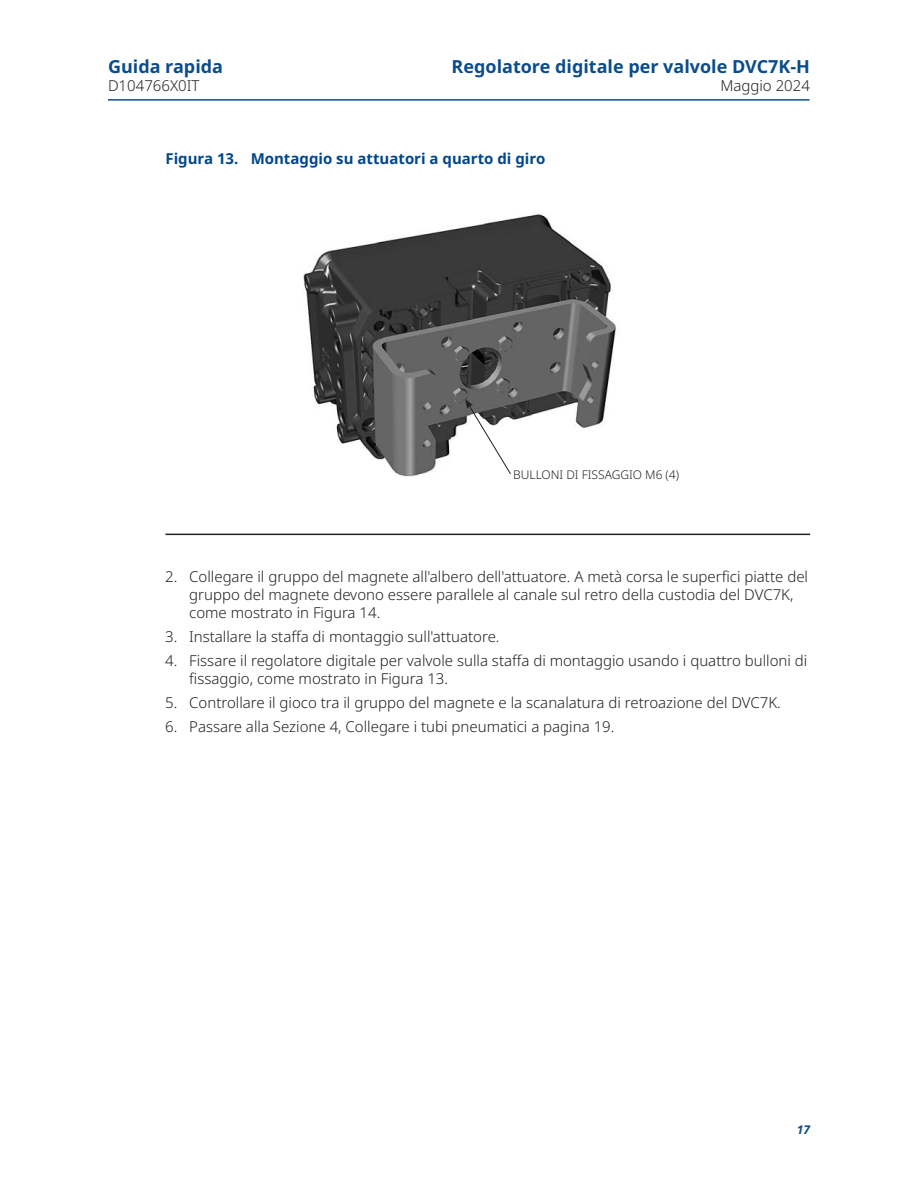
<style>
.page{position:relative;width:918px;height:1188px;background:#fff}
.page>*{position:absolute;margin:0;border:0;box-sizing:border-box;transform-origin:0 0}
._07_MP_Manual_document_type_right_aligned{font:700 18px "Noto Sans";color:#0b4c8c}
._07_MP_Manual_document_type_left_aligned{font:700 18px "Noto Sans";color:#0b4c8c}
._07_MP_Date_left_aligned{font:300 15px/18px "Noto Sans";color:#231f20}
.t1{font:700 15px "Noto Sans";color:#01478d}
._07_MP_Date_right_aligned{font:300 15px "Noto Sans";color:#231f20}
._03_Figure_call_outs{font:300 12px "Noto Sans";color:#231f20}
.t2{font:italic 700 12px "Noto Sans";color:#0b4c8c}
</style>
<div class="page">
<hr style="left:108px;top:99px;width:702px;height:2px;background:#0b4c8c">
<hr style="left:165px;top:534px;width:645px;height:1px;background:#231f20">
<img style="left:303px;top:214px;width:313px;height:263px">
<svg style="left:465px;top:399px;width:47px;height:76px"></svg>
<p class="_07_MP_Manual_document_type_left_aligned" style="left:108px;top:56px;width:117px">Guida rapida</p>
<p class="_07_MP_Date_left_aligned" style="left:108px;top:77px;width:93px">D104766X0IT</p>
<p class="_07_MP_Manual_document_type_right_aligned" style="left:452px;top:56px;width:360px">Regolatore digitale per valvole DVC7K-H</p>
<p class="_07_MP_Date_right_aligned" style="left:720px;top:77px;width:91px">Maggio 2024</p>
<p class="t1" style="left:165px;top:150px;width:381px">Figura 13. Montaggio su attuatori a quarto di giro</p>
<p class="_03_Figure_call_outs" style="left:513px;top:467px;width:168px">BULLONI DI FISSAGGIO M6 (4)</p>
<p class="_07_MP_Date_left_aligned" style="left:189px;top:568px;width:620px;text-indent:-24px">2. Collegare il gruppo del magnete all'albero dell'attuatore. A metà corsa le superfici piatte del gruppo del magnete devono essere parallele al canale sul retro della custodia del DVC7K, come mostrato in Figura 14.</p>
<p class="_07_MP_Date_left_aligned" style="left:165px;top:628px;width:336px">3. Installare la staffa di montaggio sull'attuatore.</p>
<p class="_07_MP_Date_left_aligned" style="left:189px;top:652px;width:620px;text-indent:-24px">4. Fissare il regolatore digitale per valvole sulla staffa di montaggio usando i quattro bulloni di fissaggio, come mostrato in Figura 13.</p>
<p class="_07_MP_Date_left_aligned" style="left:165px;top:694px;width:617px">5. Controllare il gioco tra il gruppo del magnete e la scanalatura di retroazione del DVC7K.</p>
<p class="_07_MP_Date_left_aligned" style="left:165px;top:718px;width:451px">6. Passare alla Sezione 4, Collegare i tubi pneumatici a pagina 19.</p>
<p class="t2" style="left:797px;top:1121px;width:15px">17</p>
</div>
